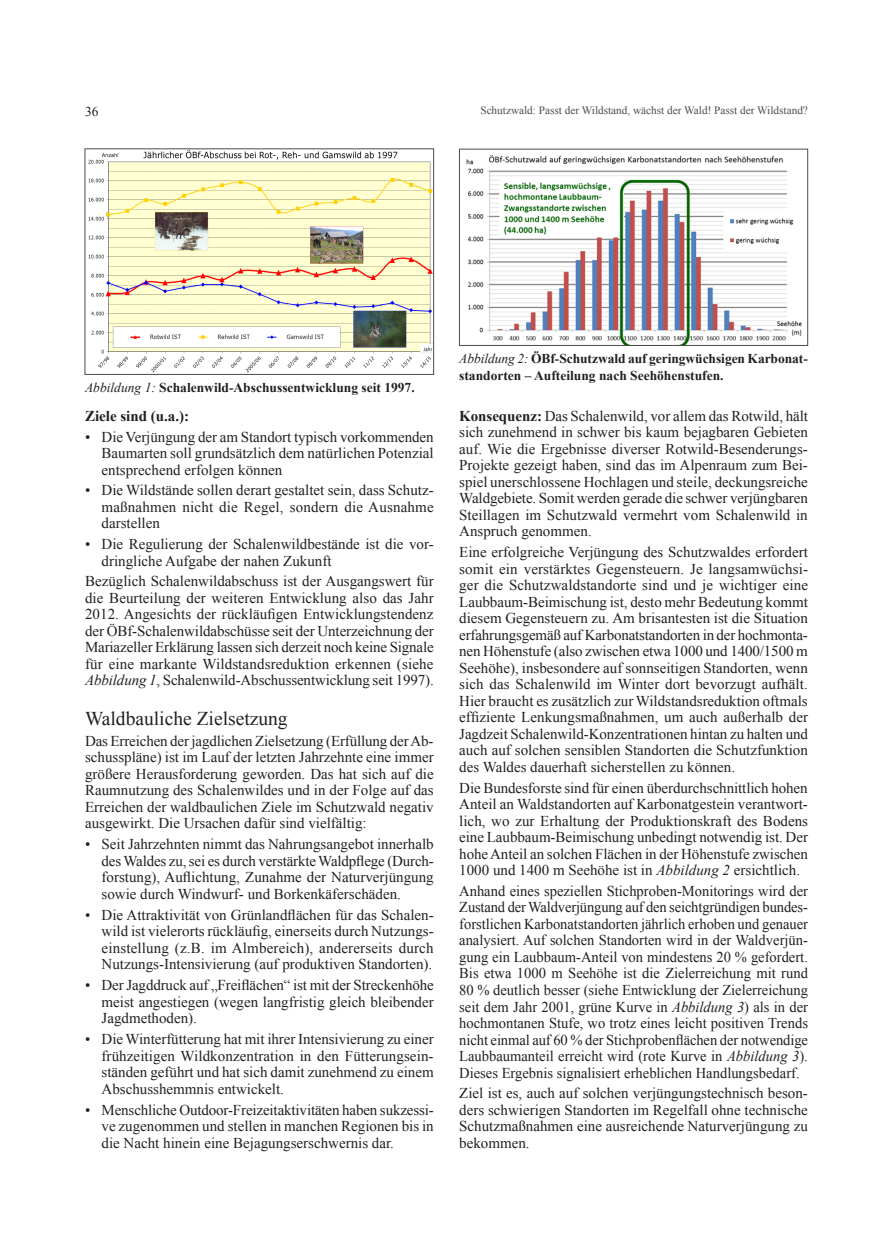
<style>
.page{position:relative;width:893px;height:1234px;background:#fff}
.page>*{position:absolute;margin:0;border:0;box-sizing:border-box;transform-origin:0 0}
.t1{font:19.5px "Times New Roman";color:#231f20}
.t2{font:15px/16.5px "Times New Roman";color:#231f20;text-align:justify}
.t3{font:700 15px "Times New Roman";color:#231f20}
.t4{font:700 13.5px/16.5px "Times New Roman";color:#231f20}
.t5{font:13.5px "Times New Roman";color:#231f20}
.t6{font:11.25px "Times New Roman";color:#4b4c4d}
.s1{font-weight:400;font-style:italic}
.s2{font-style:italic}
.s3{font-weight:700}
</style>
<div class="page">
<img style="left:466px;top:155px;width:336px;height:188px">
<div style="left:459px;top:149px;width:349px;height:196px;border:1px solid #4b4c4d"></div>
<img style="left:88px;top:151px;width:344px;height:221px">
<p class="t5" style="left:85px;top:102px;width:15px">36</p>
<p class="t6" style="left:480px;top:103px;width:329px">Schutzwald: Passt der Wildstand, wächst der Wald! Passt der Wildstand?</p>
<p class="t4" style="left:85px;top:379px;width:331px"><span class="s1">Abbildung 1:</span> Schalenwild-Abschussentwicklung seit 1997.</p>
<p class="t3" style="left:85px;top:405px;width:106px">Ziele sind (u.a.):</p>
<p class="t2" style="left:102px;top:428px;width:334px;text-indent:-16px">• Die Verjüngung der am Standort typisch vorkommenden Baumarten soll grundsätzlich dem natürlichen Potenzial entsprechend erfolgen können</p>
<p class="t2" style="left:102px;top:481px;width:334px;text-indent:-16px">• Die Wildstände sollen derart gestaltet sein, dass Schutz&shy;maßnahmen nicht die Regel, sondern die Ausnahme darstellen</p>
<p class="t2" style="left:102px;top:535px;width:334px;text-indent:-16px">• Die Regulierung der Schalenwildbestände ist die vor&shy;dringliche Aufgabe der nahen Zukunft</p>
<p class="t2" style="left:85px;top:572px;width:350px">Bezüglich Schalenwildabschuss ist der Ausgangswert für die Beurteilung der weiteren Entwicklung also das Jahr 2012. Angesichts der rückläufigen Entwicklungstendenz der ÖBf-Schalenwildabschüsse seit der Unterzeichnung der Mariazeller Erklärung lassen sich derzeit noch keine Signale für eine markante Wildstandsreduktion erkennen (siehe <span class="s2">Abbildung 1</span>, Schalenwild-Abschussentwicklung seit 1997).</p>
<h1 class="t1" style="left:85px;top:705px;width:204px">Waldbauliche Zielsetzung</h1>
<p class="t2" style="left:85px;top:732px;width:350px">Das Erreichen der jagdlichen Zielsetzung (Erfüllung der Ab&shy;schusspläne) ist im Lauf der letzten Jahrzehnte eine immer größere Herausforderung geworden. Das hat sich auf die Raumnutzung des Schalenwildes und in der Folge auf das Erreichen der waldbaulichen Ziele im Schutzwald negativ ausgewirkt. Die Ursachen dafür sind vielfältig:</p>
<p class="t2" style="left:102px;top:835px;width:334px;text-indent:-16px">• Seit Jahrzehnten nimmt das Nahrungsangebot innerhalb des Waldes zu, sei es durch verstärkte Waldpflege (Durch&shy;forstung), Auflichtung, Zunahme der Naturverjüngung sowie durch Windwurf- und Borkenkäferschäden.</p>
<p class="t2" style="left:102px;top:906px;width:334px;text-indent:-16px">• Die Attraktivität von Grünlandflächen für das Schalen&shy;wild ist vielerorts rückläufig, einerseits durch Nutzungs&shy;einstellung (z.B. im Almbereich), andererseits durch Nutzungs-Intensivierung (auf produktiven Standorten).</p>
<p class="t2" style="left:102px;top:976px;width:334px;text-indent:-16px">• Der Jagddruck auf „Freiflächen“ ist mit der Streckenhöhe meist angestiegen (wegen langfristig gleich bleibender Jagdmethoden).</p>
<p class="t2" style="left:102px;top:1030px;width:334px;text-indent:-16px">• Die Winterfütterung hat mit ihrer Intensivierung zu einer frühzeitigen Wildkonzentration in den Fütterungsein&shy;ständen geführt und hat sich damit zunehmend zu einem Abschusshemmnis entwickelt.</p>
<p class="t2" style="left:102px;top:1101px;width:334px;text-indent:-16px">• Menschliche Outdoor-Freizeitaktivitäten haben sukzessi&shy;ve zugenommen und stellen in manchen Regionen bis in die Nacht hinein eine Bejagungserschwernis dar.</p>
<p class="t4" style="left:459px;top:350px;width:350px"><span class="s1">Abbildung 2:</span> ÖBf-Schutzwald auf geringwüchsigen Karbonat&shy;standorten – Aufteilung nach Seehöhenstufen.</p>
<p class="t2" style="left:459px;top:407px;width:350px"><span class="s3">Konsequenz:</span> Das Schalenwild, vor allem das Rotwild, hält sich zunehmend in schwer bis kaum bejagbaren Gebieten auf. Wie die Ergebnisse diverser Rotwild-Besenderungs-Projekte gezeigt haben, sind das im Alpenraum zum Bei&shy;spiel unerschlossene Hochlagen und steile, deckungsreiche Waldgebiete. Somit werden gerade die schwer verjüngbaren Steillagen im Schutzwald vermehrt vom Schalenwild in Anspruch genommen.</p>
<p class="t2" style="left:459px;top:543px;width:350px">Eine erfolgreiche Verjüngung des Schutzwaldes erfordert somit ein verstärktes Gegensteuern. Je langsamwüchsi&shy;ger die Schutzwaldstandorte sind und je wichtiger eine Laubbaum-Beimischung ist, desto mehr Bedeutung kommt diesem Gegensteuern zu. Am brisantesten ist die Situation erfahrungsgemäß auf Karbonatstandorten in der hochmonta&shy;nen Höhenstufe (also zwischen etwa 1000 und 1400/1500 m Seehöhe), insbesondere auf sonnseitigen Standorten, wenn sich das Schalenwild im Winter dort bevorzugt aufhält.<br>Hier braucht es zusätzlich zur Wildstandsreduktion oftmals effiziente Lenkungsmaßnahmen, um auch außerhalb der Jagdzeit Schalenwild-Konzentrationen hintan zu halten und auch auf solchen sensiblen Standorten die Schutzfunktion des Waldes dauerhaft sicherstellen zu können.</p>
<p class="t2" style="left:459px;top:779px;width:350px">Die Bundesforste sind für einen überdurchschnittlich hohen Anteil an Waldstandorten auf Karbonatgestein verantwort&shy;lich, wo zur Erhaltung der Produktionskraft des Bodens eine Laubbaum-Beimischung unbedingt notwendig ist. Der hohe Anteil an solchen Flächen in der Höhenstufe zwischen 1000 und 1400 m Seehöhe ist in <span class="s2">Abbildung 2</span> ersichtlich.</p>
<p class="t2" style="left:459px;top:882px;width:350px">Anhand eines speziellen Stichproben-Monitorings wird der Zustand der Waldverjüngung auf den seichtgründigen bundes&shy;forstlichen Karbonatstandorten jährlich erhoben und genauer analysiert. Auf solchen Standorten wird in der Waldverjün&shy;gung ein Laubbaum-Anteil von mindestens 20 % gefordert.<br>Bis etwa 1000 m Seehöhe ist die Zielerreichung mit rund 80 % deutlich besser (siehe Entwicklung der Zielerreichung seit dem Jahr 2001, grüne Kurve in <span class="s2">Abbildung 3</span>) als in der hochmontanen Stufe, wo trotz eines leicht positiven Trends nicht einmal auf 60 % der Stichprobenflächen der notwendige Laubbaumanteil erreicht wird (rote Kurve in <span class="s2">Abbildung 3</span>).<br>Dieses Ergebnis signalisiert erheblichen Handlungsbedarf.</p>
<p class="t2" style="left:459px;top:1084px;width:350px">Ziel ist es, auch auf solchen verjüngungstechnisch beson&shy;ders schwierigen Standorten im Regelfall ohne technische Schutzmaßnahmen eine ausreichende Naturverjüngung zu bekommen.</p>
</div>
